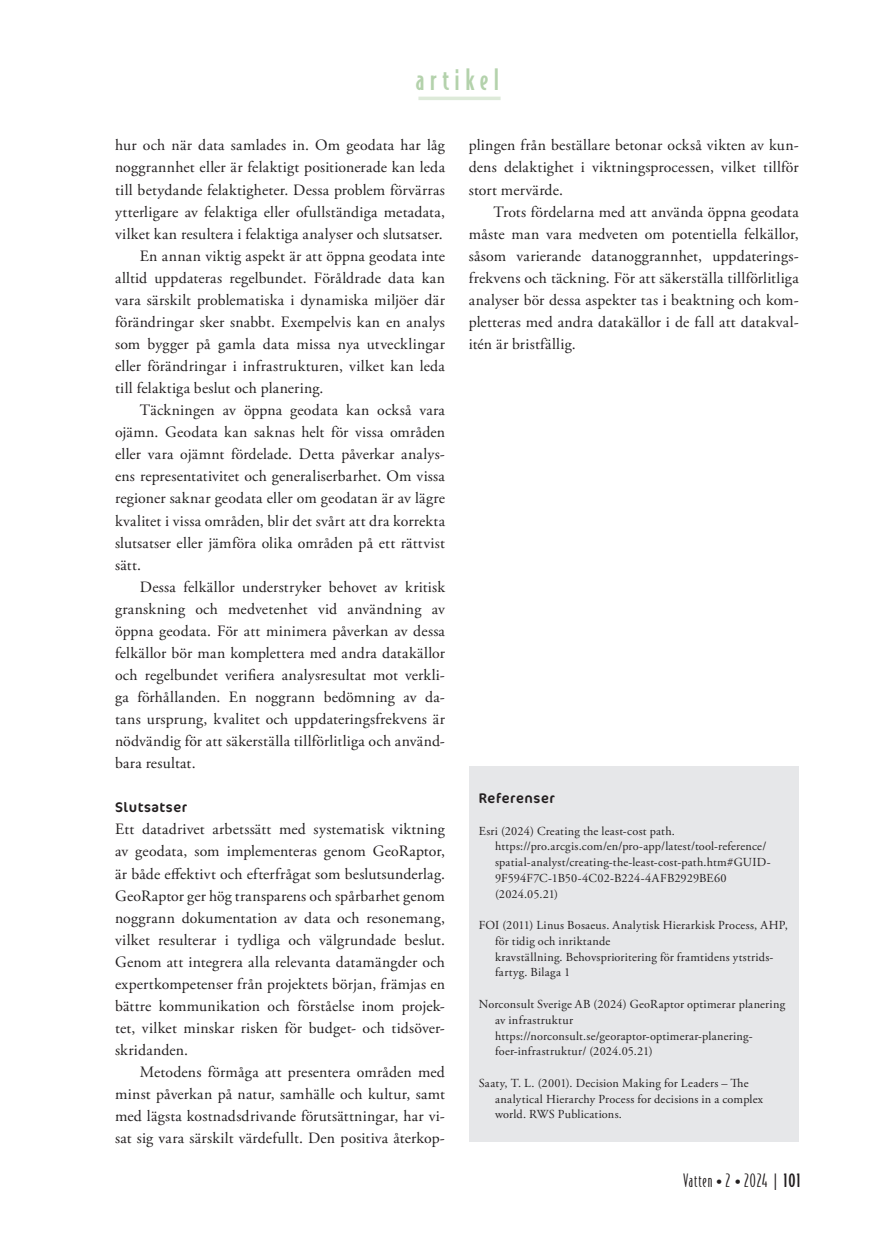
<style>
.page{position:relative;width:893px;height:1241px;background:#fff}
.page>*{position:absolute;margin:0;border:0;box-sizing:border-box;transform-origin:0 0}
.t1{font:500 28px "Bodega Sans";letter-spacing:.195em;color:#b4d2ac}
.t2{font:300 17.5px "Bodega Sans";letter-spacing:.05em;color:#231f20}
.t3{font:15.75px/22.1px "Adobe Garamond Pro";letter-spacing:.015em;color:#231f20;text-align:justify}
.t4{font:14px "Cocon Pro";letter-spacing:.04em;color:#231f20}
.t5{font:12.25px/15.8px "Adobe Garamond Pro";letter-spacing:.02em;color:#231f20}
.s1{font-family:"Adobe Garamond Pro";font-weight:400;font-size:15.75px}
.s2{font-weight:500}
</style>
<div class="page">
<hr style="left:418px;top:97px;width:83px;height:3px;background:#ddead9">
<div style="left:469px;top:765px;width:330px;height:376px;background:#e6e7e9"></div>
<h1 class="t1" style="left:416px;top:62px;width:85px">artikel</h1>
<p class="t3" style="left:115px;top:135px;width:331px">hur och när data samlades in. Om geodata har låg noggrannhet eller är felaktigt positionerade kan leda till betydande felaktigheter. Dessa problem förvärras ytterligare av felaktiga eller ofullständiga metadata, vilket kan resultera i felaktiga analyser och slutsatser.</p>
<p class="t3" style="left:115px;top:245px;width:331px;text-indent:25px">En annan viktig aspekt är att öppna geodata inte alltid uppdateras regelbundet. Föråldrade data kan vara särskilt problematiska i dynamiska miljöer där förändringar sker snabbt. Exempelvis kan en analys som bygger på gamla data missa nya utvecklingar eller förändringar i infrastrukturen, vilket kan leda till felaktiga beslut och planering.</p>
<p class="t3" style="left:115px;top:399px;width:331px;text-indent:25px">Täckningen av öppna geodata kan också vara ojämn. Geodata kan saknas helt för vissa områden eller vara ojämnt fördelade. Detta påverkar analys&shy;ens representativitet och generaliserbarhet. Om vissa regioner saknar geodata eller om geodatan är av lägre kvalitet i vissa områden, blir det svårt att dra korrekta slutsatser eller jämföra olika områden på ett rättvist sätt.</p>
<p class="t3" style="left:115px;top:576px;width:331px;text-indent:25px">Dessa felkällor understryker behovet av kritisk granskning och medvetenhet vid användning av öppna geodata. För att minimera påverkan av dessa felkällor bör man komplettera med andra datakällor och regelbundet verifiera analysresultat mot verkli&shy;ga förhållanden. En noggrann bedömning av da&shy;tans ursprung, kvalitet och uppdateringsfrekvens är nödvändig för att säkerställa tillförlitliga och använd&shy;bara resultat.</p>
<p class="t4" style="left:115px;top:798px;width:74px">Slutsatser</p>
<p class="t3" style="left:115px;top:818px;width:331px">Ett datadrivet arbetssätt med systematisk viktning av geodata, som implementeras genom GeoRaptor, är både effektivt och efterfrågat som beslutsunderlag.<br>GeoRaptor ger hög transparens och spårbarhet genom noggrann dokumentation av data och resonemang, vilket resulterar i tydliga och välgrundade beslut.<br>Genom att integrera alla relevanta datamängder och expertkompetenser från projektets början, främjas en bättre kommunikation och förståelse inom projek&shy;tet, vilket minskar risken för budget- och tidsöver&shy;skridanden.</p>
<p class="t3" style="left:115px;top:1061px;width:331px;text-indent:25px">Metodens förmåga att presentera områden med minst påverkan på natur, samhälle och kultur, samt med lägsta kostnadsdrivande förutsättningar, har vi&shy;sat sig vara särskilt värdefullt. Den positiva återkop-</p>
<p class="t3" style="left:469px;top:135px;width:331px">plingen från beställare betonar också vikten av kun&shy;dens delaktighet i viktningsprocessen, vilket tillför stort mervärde.</p>
<p class="t3" style="left:469px;top:201px;width:331px;text-indent:25px">Trots fördelarna med att använda öppna geodata måste man vara medveten om potentiella felkällor, såsom varierande datanoggrannhet, uppdaterings&shy;frekvens och täckning. För att säkerställa tillförlitliga analyser bör dessa aspekter tas i beaktning och kom&shy;pletteras med andra datakällor i de fall att datakval&shy;itén är bristfällig.</p>
<p class="t4" style="left:479px;top:788px;width:78px">Referenser</p>
<p class="t5" style="left:495px;top:823px;width:277px;text-indent:-16px">Esri (2024) Creating the least-cost path. https://pro.arcgis.com/en/pro-app/latest/tool-reference/ spatial-analyst/creating-the-least-cost-path.htm#GUID-9F594F7C-1B50-4C02-B224-4AFB2929BE60 (2024.05.21)</p>
<p class="t5" style="left:495px;top:917px;width:294px;text-indent:-16px">FOI (2011) Linus Bosaeus. Analytisk Hierarkisk Process, AHP, för tidig och inriktande</p>
<p class="t5" style="left:495px;top:949px;width:280px">kravställning. Behovsprioritering för framtidens ytstrids&shy;fartyg. Bilaga 1</p>
<p class="t5" style="left:495px;top:996px;width:292px;text-indent:-16px">Norconsult Sverige AB (2024) GeoRaptor optimerar planering av infrastruktur https://norconsult.se/georaptor-optimerar-planering&shy;foer-infrastruktur/ (2024.05.21)</p>
<p class="t5" style="left:495px;top:1075px;width:270px;text-indent:-16px">Saaty, T. L. (2001). Decision Making for Leaders – The analytical Hierarchy Process for decisions in a complex world. RWS Publications.</p>
<p class="t2" style="left:683px;top:1169px;width:118px">Vatten <span class="s1">•</span> 2 <span class="s1">•</span> 2024 | <span class="s2">101</span></p>
</div>
